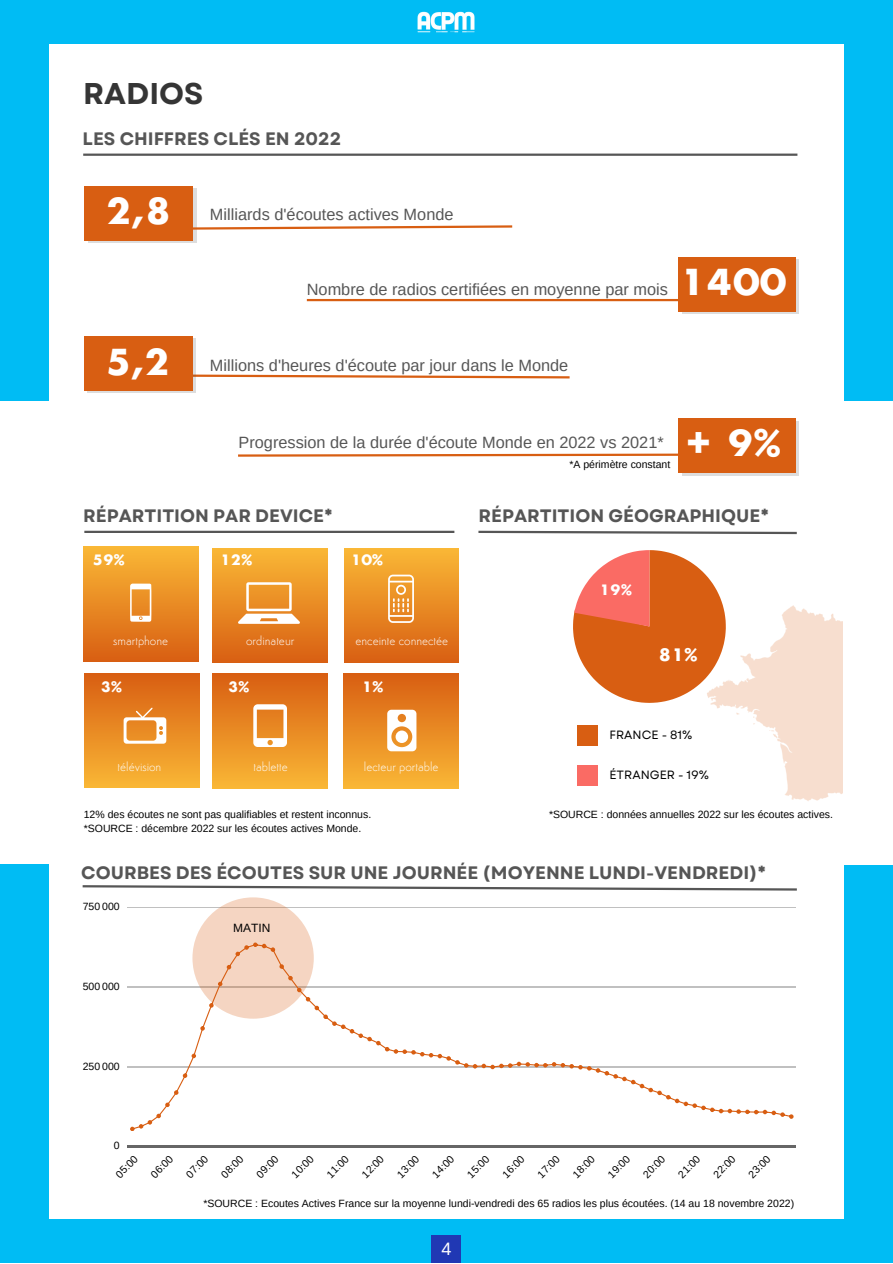
<style>
.page{position:relative;width:893px;height:1264px;background:#fff}
.page>*{position:absolute;margin:0;border:0;box-sizing:border-box;transform-origin:0 0}
.t1{font:700 37.5px "Semplicita";color:#fff}
.t2{font:700 30px "Garet";color:#353535}
.t3{font:700 18px "Garet";color:#565656}
.t4{font:700 18px "Semplicita";color:#fff}
.t5{font:18px "Arimo";color:#fff}
.t6{font:16.35px "Arimo";color:#565656}
.t7{font:700 15px "Semplicita";color:#fff}
.t8{font:300 12px "Semplicita";color:#fff}
.t9{font:12px "Garet";color:#000}
.t10{font:12px "Arimo";color:#000}
.t11{font:10.5px/14px "Arimo";color:#000}
</style>
<div class="page">
<div style="left:0;top:0;width:892px;height:1262px;background:#00bcf4"></div>
<div style="left:0;top:401px;width:892px;height:462px;background:#fff"></div>
<div style="left:49px;top:44px;width:794px;height:1174px;background:#fff"></div>
<div style="left:83px;top:546px;width:115px;height:115px;background:linear-gradient(to bottom,#fab837,#d85f13)"></div>
<svg style="left:195px;top:373px;width:375px;height:6px"></svg>
<svg style="left:88px;top:188px;width:108px;height:55px"></svg>
<div style="left:431px;top:1235px;width:29px;height:27px;background:#2038b4"></div>
<img style="left:417px;top:11px;width:58px;height:22px">
<svg style="left:193px;top:224px;width:320px;height:7px"></svg>
<div style="left:84px;top:186px;width:109px;height:54px;background:#d85e12"></div>
<div style="left:87px;top:339px;width:108px;height:54px;background:linear-gradient(to right,#ddd,#dddddc)"></div>
<div style="left:84px;top:336px;width:108px;height:54px;background:#d85e12"></div>
<hr style="left:83px;top:153px;width:714px;height:3px;background:#565656">
<hr style="left:84px;top:530px;width:370px;height:3px;background:#565656">
<div style="left:213px;top:548px;width:114px;height:115px;background:linear-gradient(to bottom,#fab836,#d85f12)"></div>
<svg style="left:238px;top:582px;width:62px;height:42px"></svg>
<svg style="left:130px;top:583px;width:21px;height:39px"></svg>
<div style="left:344px;top:548px;width:114px;height:115px;background:linear-gradient(to bottom,#fab836,#d85f12)"></div>
<div style="left:84px;top:673px;width:115px;height:115px;background:linear-gradient(to bottom,#d85e13,#fab838)"></div>
<div style="left:212px;top:673px;width:115px;height:115px;background:linear-gradient(to bottom,#d85e12,#f9b735)"></div>
<svg style="left:253px;top:704px;width:34px;height:43px"></svg>
<div style="left:344px;top:673px;width:114px;height:115px;background:linear-gradient(to bottom,#d85e13,#f9b737)"></div>
<svg style="left:82px;top:885px;width:715px;height:6px"></svg>
<svg style="left:478px;top:530px;width:319px;height:5px"></svg>
<svg style="left:682px;top:259px;width:116px;height:55px"></svg>
<hr style="left:307px;top:299px;width:384px;height:2px;background:#d85e12">
<div style="left:678px;top:257px;width:117px;height:54px;background:#d85e12"></div>
<svg style="left:124px;top:707px;width:42px;height:36px"></svg>
<svg style="left:388px;top:574px;width:26px;height:49px"></svg>
<svg style="left:387px;top:709px;width:29px;height:42px"></svg>
<svg style="left:573px;top:550px;width:122px;height:153px"></svg>
<div style="left:577px;top:725px;width:21px;height:21px;background:#d85e12"></div>
<div style="left:577px;top:765px;width:21px;height:20px;background:#fa6b64"></div>
<div style="left:682px;top:421px;width:116px;height:54px;background:linear-gradient(to right,#ddd,#ddd)"></div>
<svg style="left:238px;top:453px;width:440px;height:4px"></svg>
<div style="left:678px;top:419px;width:117px;height:54px;background:#d85e12"></div>
<svg style="left:688px;top:565px;width:155px;height:236px"></svg>
<div style="left:843px;top:401px;width:49px;height:463px;background:#fff"></div>
<hr style="left:128px;top:906px;width:667px;height:2px;background:#000">
<hr style="left:128px;top:986px;width:667px;height:1px;background:#000">
<hr style="left:128px;top:1066px;width:667px;height:1px;background:#000">
<hr style="left:128px;top:1145px;width:667px;height:2px;background:#000">
<svg style="left:130px;top:949px;width:663px;height:182px"></svg>
<svg style="left:192px;top:897px;width:122px;height:121px;background:#f3d1bd"></svg>
<h2 class="t2" style="left:83px;top:72px;width:122px">RADIOS</h2>
<h3 class="t3" style="left:83px;top:126px;width:260px">LES CHIFFRES CLÉS EN 2022</h3>
<h1 class="t1" style="left:106px;top:195px;width:67px">2,8</h1>
<h3 class="t6" style="left:210px;top:205px;width:245px">Milliards d'écoutes actives Monde</h3>
<h3 class="t6" style="left:307px;top:280px;width:362px">Nombre de radios certifiées en moyenne par mois</h3>
<h1 class="t1" style="left:679px;top:267px;width:109px">1400</h1>
<h1 class="t1" style="left:105px;top:346px;width:67px">5,2</h1>
<h3 class="t6" style="left:210px;top:356px;width:360px">Millions d'heures d'écoute par jour dans le Monde</h3>
<h3 class="t6" style="left:238px;top:433px;width:426px">Progression de la durée d'écoute Monde en 2022 vs 2021*</h3>
<h1 class="t1" style="left:685px;top:428px;width:97px">+ 9%</h1>
<h3 class="t3" style="left:83px;top:503px;width:251px">RÉPARTITION PAR DEVICE*</h3>
<h3 class="t7" style="left:92px;top:554px;width:34px">59%</h3>
<h3 class="t7" style="left:220px;top:554px;width:34px">12%</h3>
<h3 class="t7" style="left:351px;top:554px;width:34px">10%</h3>
<p class="t8" style="left:113px;top:636px;width:56px">smartphone</p>
<p class="t8" style="left:246px;top:636px;width:50px">ordinateur</p>
<p class="t8" style="left:355px;top:636px;width:94px">enceinte connectée</p>
<h3 class="t7" style="left:100px;top:680px;width:23px">3%</h3>
<h3 class="t7" style="left:228px;top:680px;width:23px">3%</h3>
<h3 class="t7" style="left:362px;top:680px;width:23px">1%</h3>
<p class="t8" style="left:118px;top:762px;width:45px">télévision</p>
<p class="t8" style="left:253px;top:762px;width:36px">tablette</p>
<p class="t8" style="left:364px;top:762px;width:76px">lecteur portable</p>
<p class="t11" style="left:84px;top:807px;width:289px">12% des écoutes ne sont pas qualifiables et restent inconnus. *SOURCE : décembre 2022 sur les écoutes actives Monde.</p>
<p class="t11" style="left:569px;top:457px;width:102px">*A périmètre constant</p>
<h3 class="t3" style="left:478px;top:503px;width:292px">RÉPARTITION GÉOGRAPHIQUE*</h3>
<h3 class="t7" style="left:599px;top:583px;width:34px">19%</h3>
<h3 class="t4" style="left:658px;top:647px;width:40px">81%</h3>
<p class="t9" style="left:609px;top:726px;width:84px">FRANCE - 81%</p>
<p class="t9" style="left:609px;top:766px;width:101px">ÉTRANGER - 19%</p>
<p class="t11" style="left:549px;top:807px;width:285px">*SOURCE : données annuelles 2022 sur les écoutes actives.</p>
<h3 class="t3" style="left:81px;top:859px;width:686px">COURBES DES ÉCOUTES SUR UNE JOURNÉE (MOYENNE LUNDI-VENDREDI)*</h3>
<p class="t11" style="left:83px;top:899px;width:39px">750 000</p>
<p class="t11" style="left:83px;top:979px;width:39px">500 000</p>
<p class="t11" style="left:83px;top:1059px;width:39px">250 000</p>
<p class="t11" style="left:114px;top:1138px;width:7px">0</p>
<p class="t10" style="left:233px;top:921px;width:39px">MATIN</p>
<p class="t11" style="left:113px;top:1171px;width:28px;rotate:-45deg">05:00</p>
<p class="t11" style="left:148px;top:1171px;width:28px;rotate:-45deg">06:00</p>
<p class="t11" style="left:183px;top:1171px;width:28px;rotate:-45deg">07:00</p>
<p class="t11" style="left:218px;top:1171px;width:28px;rotate:-45deg">08:00</p>
<p class="t11" style="left:253px;top:1171px;width:28px;rotate:-45deg">09:00</p>
<p class="t11" style="left:288px;top:1171px;width:28px;rotate:-45deg">10:00</p>
<p class="t11" style="left:323px;top:1171px;width:28px;rotate:-45deg">11:00</p>
<p class="t11" style="left:358px;top:1171px;width:28px;rotate:-45deg">12:00</p>
<p class="t11" style="left:394px;top:1171px;width:28px;rotate:-45deg">13:00</p>
<p class="t11" style="left:429px;top:1171px;width:28px;rotate:-45deg">14:00</p>
<p class="t11" style="left:464px;top:1171px;width:28px;rotate:-45deg">15:00</p>
<p class="t11" style="left:499px;top:1171px;width:28px;rotate:-45deg">16:00</p>
<p class="t11" style="left:534px;top:1171px;width:28px;rotate:-45deg">17:00</p>
<p class="t11" style="left:569px;top:1171px;width:28px;rotate:-45deg">18:00</p>
<p class="t11" style="left:604px;top:1171px;width:28px;rotate:-45deg">19:00</p>
<p class="t11" style="left:639px;top:1171px;width:28px;rotate:-45deg">20:00</p>
<p class="t11" style="left:675px;top:1171px;width:28px;rotate:-45deg">21:00</p>
<p class="t11" style="left:710px;top:1171px;width:28px;rotate:-45deg">22:00</p>
<p class="t11" style="left:745px;top:1171px;width:28px;rotate:-45deg">23:00</p>
<p class="t11" style="left:203px;top:1196px;width:592px">*SOURCE : Ecoutes Actives France sur la moyenne lundi-vendredi des 65 radios les plus écoutées. (14 au 18 novembre 2022)</p>
<h3 class="t5" style="left:441px;top:1238px;width:11px">4</h3>
</div>
